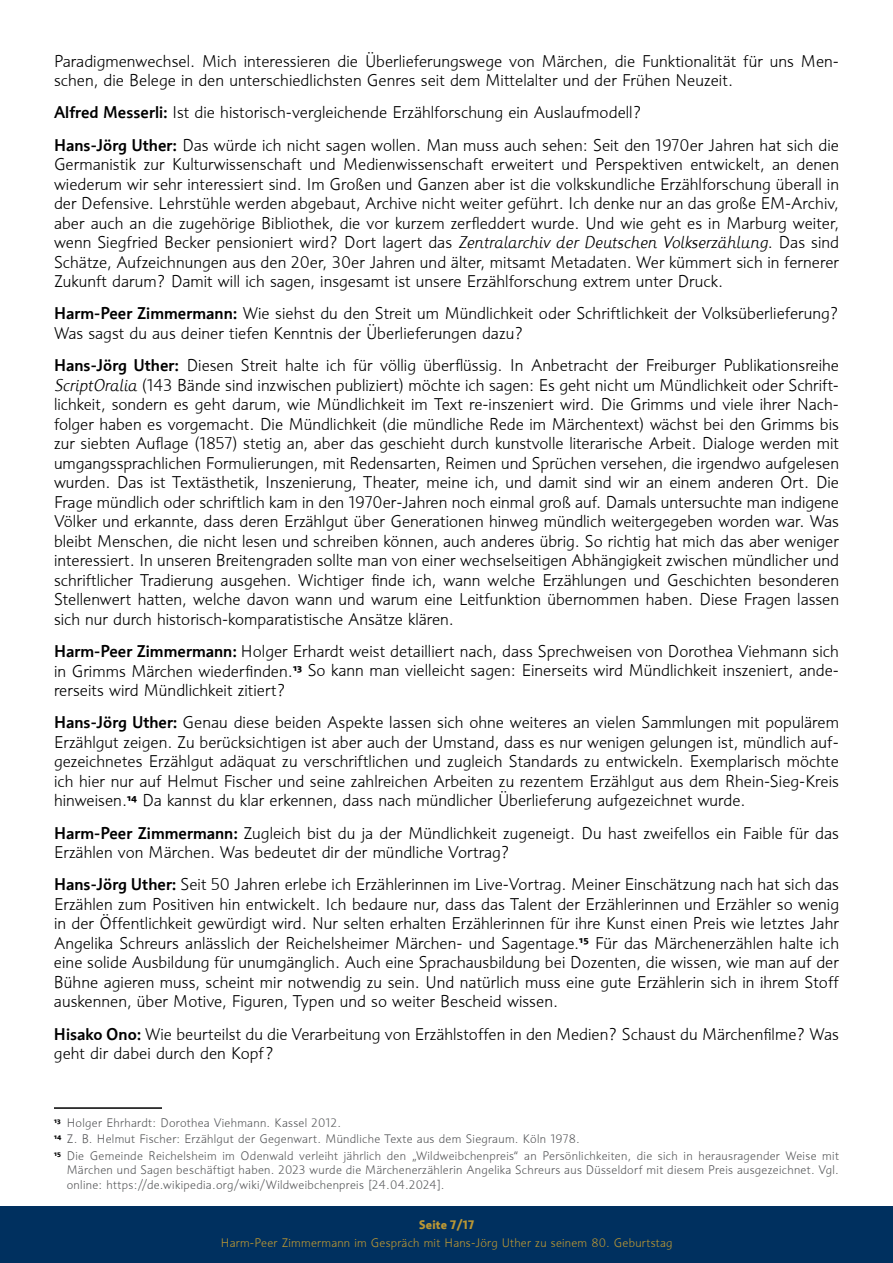
<style>
.page{position:relative;width:893px;height:1263px;background:#fff}
.page>*{position:absolute;margin:0;border:0;box-sizing:border-box;transform-origin:0 0}
.t1{font:300 16.5px/19.5px "Informa";letter-spacing:.005em;color:#000}
.t2{font:300 12px/16.5px "Informa";letter-spacing:.025em;color:#58595b}
.t3{font:300 12px "Informa";letter-spacing:.02em;color:#bc9834}
.t4{font:700 12px "Informa";letter-spacing:.02em;color:#bc9834}
.s1{font-weight:500}
.s2{font-style:italic}
</style>
<div class="page">
<div style="left:0;top:1205px;width:893px;height:58px;background:#00305f"></div>
<hr style="left:54px;top:1107px;width:108px;height:2px;background:#000">
<p class="t1" style="left:54px;top:51px;width:786px">Paradigmenwechsel. Mich interessieren die Überlieferungswege von Märchen, die Funktionalität für uns Men&shy;schen, die Belege in den unterschiedlichsten Genres seit dem Mittelalter und der Frühen Neuzeit.</p>
<p class="t1" style="left:54px;top:96px;width:786px;line-height:32.2px"><span class="s1">Alfred Messerli:</span> Ist die historisch-vergleichende Erzählforschung ein Auslaufmodell?<br><span class="s1">Hans-Jörg Uther:</span> Das würde ich nicht sagen wollen. Man muss auch sehen: Seit den 1970er Jahren hat sich die</p>
<p class="t1" style="left:54px;top:155px;width:786px;text-align:justify">Germanistik zur Kulturwissenschaft und Medienwissenschaft erweitert und Perspektiven entwickelt, an denen wiederum wir sehr interessiert sind. Im Großen und Ganzen aber ist die volkskundliche Erzählforschung überall in der Defensive. Lehrstühle werden abgebaut, Archive nicht weiter geführt. Ich denke nur an das große EM-Archiv, aber auch an die zugehörige Bibliothek, die vor kurzem zerfleddert wurde. Und wie geht es in Marburg weiter, wenn Siegfried Becker pensioniert wird? Dort lagert das <span class="s2">Zentralarchiv der Deutschen Volkserzählung</span>. Das sind Schätze, Aufzeichnungen aus den 20er, 30er Jahren und älter, mitsamt Metadaten. Wer kümmert sich in fernerer Zukunft darum? Damit will ich sagen, insgesamt ist unsere Erzählforschung extrem unter Druck.</p>
<p class="t1" style="left:54px;top:304px;width:786px"><span class="s1">Harm-Peer Zimmermann:</span> Wie siehst du den Streit um Mündlichkeit oder Schriftlichkeit der Volksüberlieferung?<br>Was sagst du aus deiner tiefen Kenntnis der Überlieferungen dazu?</p>
<p class="t1" style="left:54px;top:356px;width:786px;text-align:justify"><span class="s1">Hans-Jörg Uther:</span> Diesen Streit halte ich für völlig überflüssig. In Anbetracht der Freiburger Publikationsreihe <span class="s2">ScriptOralia</span> (143 Bände sind inzwischen publiziert) möchte ich sagen: Es geht nicht um Mündlichkeit oder Schrift&shy;lichkeit, sondern es geht darum, wie Mündlichkeit im Text re-inszeniert wird. Die Grimms und viele ihrer Nach&shy;folger haben es vorgemacht. Die Mündlichkeit (die mündliche Rede im Märchentext) wächst bei den Grimms bis zur siebten Auflage (1857) stetig an, aber das geschieht durch kunstvolle literarische Arbeit. Dialoge werden mit umgangssprachlichen Formulierungen, mit Redensarten, Reimen und Sprüchen versehen, die irgendwo aufgelesen wurden. Das ist Textästhetik, Inszenierung, Theater, meine ich, und damit sind wir an einem anderen Ort. Die Frage mündlich oder schriftlich kam in den 1970er-Jahren noch einmal groß auf. Damals untersuchte man indigene Völker und erkannte, dass deren Erzählgut über Generationen hinweg mündlich weitergegeben worden war. Was bleibt Menschen, die nicht lesen und schreiben können, auch anderes übrig. So richtig hat mich das aber weniger interessiert. In unseren Breitengraden sollte man von einer wechselseitigen Abhängigkeit zwischen mündlicher und schriftlicher Tradierung ausgehen. Wichtiger finde ich, wann welche Erzählungen und Geschichten besonderen Stellenwert hatten, welche davon wann und warum eine Leitfunktion übernommen haben. Diese Fragen lassen sich nur durch historisch-komparatistische Ansätze klären.</p>
<p class="t1" style="left:54px;top:641px;width:786px;text-align:justify"><span class="s1">Harm-Peer Zimmermann:</span> Holger Erhardt weist detailliert nach, dass Sprechweisen von Dorothea Viehmann sich in Grimms Märchen wiederfinden.<sup>13</sup> So kann man vielleicht sagen: Einerseits wird Mündlichkeit inszeniert, ande&shy;rerseits wird Mündlichkeit zitiert?</p>
<p class="t1" style="left:54px;top:713px;width:786px;text-align:justify"><span class="s1">Hans-Jörg Uther:</span> Genau diese beiden Aspekte lassen sich ohne weiteres an vielen Sammlungen mit populärem Erzählgut zeigen. Zu berücksichtigen ist aber auch der Umstand, dass es nur wenigen gelungen ist, mündlich auf&shy;gezeichnetes Erzählgut adäquat zu verschriftlichen und zugleich Standards zu entwickeln. Exemplarisch möchte ich hier nur auf Helmut Fischer und seine zahlreichen Arbeiten zu rezentem Erzählgut aus dem Rhein-Sieg-Kreis hinweisen.<sup>14</sup> Da kannst du klar erkennen, dass nach mündlicher Überlieferung aufgezeichnet wurde.</p>
<p class="t1" style="left:54px;top:823px;width:786px"><span class="s1">Harm-Peer Zimmermann:</span> Zugleich bist du ja der Mündlichkeit zugeneigt. Du hast zweifellos ein Faible für das<br>Erzählen von Märchen. Was bedeutet dir der mündliche Vortrag?</p>
<p class="t1" style="left:54px;top:875px;width:787px;text-align:justify"><span class="s1">Hans-Jörg Uther:</span> Seit 50 Jahren erlebe ich Erzählerinnen im Live-Vortrag. Meiner Einschätzung nach hat sich das Erzählen zum Positiven hin entwickelt. Ich bedaure nur, dass das Talent der Erzählerinnen und Erzähler so wenig in der Öffentlichkeit gewürdigt wird. Nur selten erhalten Erzählerinnen für ihre Kunst einen Preis wie letztes Jahr Angelika Schreurs anlässlich der Reichelsheimer Märchen- und Sagentage.<sup>15</sup> Für das Märchenerzählen halte ich eine solide Ausbildung für unumgänglich. Auch eine Sprachausbildung bei Dozenten, die wissen, wie man auf der Bühne agieren muss, scheint mir notwendig zu sein. Und natürlich muss eine gute Erzählerin sich in ihrem Stoff auskennen, über Motive, Figuren, Typen und so weiter Bescheid wissen.</p>
<p class="t1" style="left:54px;top:1024px;width:786px"><span class="s1">Hisako Ono:</span> Wie beurteilst du die Verarbeitung von Erzählstoffen in den Medien? Schaust du Märchenfilme? Was geht dir dabei durch den Kopf?</p>
<p class="t2" style="left:54px;top:1114px;width:786px"><sup>13</sup> Holger Ehrhardt: Dorothea Viehmann. Kassel 2012.<br><sup>14</sup> Z. B. Helmut Fischer: Erzählgut der Gegenwart. Mündliche Texte aus dem Siegraum. Köln 1978.<br><sup>15</sup> Die Gemeinde Reichelsheim im Odenwald verleiht jährlich den „Wildweibchenpreis“ an Persönlichkeiten, die sich in herausragender Weise mit</p>
<p class="t2" style="left:67px;top:1163px;width:774px;line-height:14.4px">Märchen und Sagen beschäftigt haben. 2023 wurde die Märchenerzählerin Angelika Schreurs aus Düsseldorf mit diesem Preis ausgezeichnet. Vgl. online: https://de.wikipedia.org/wiki/Wildweibchenpreis [24.04.2024].</p>
<p class="t4" style="left:419px;top:1217px;width:57px">Seite 7/17</p>
<p class="t3" style="left:221px;top:1236px;width:453px">Harm-Peer Zimmermann im Gespräch mit Hans-Jörg Uther zu seinem 80. Geburtstag</p>
</div>
